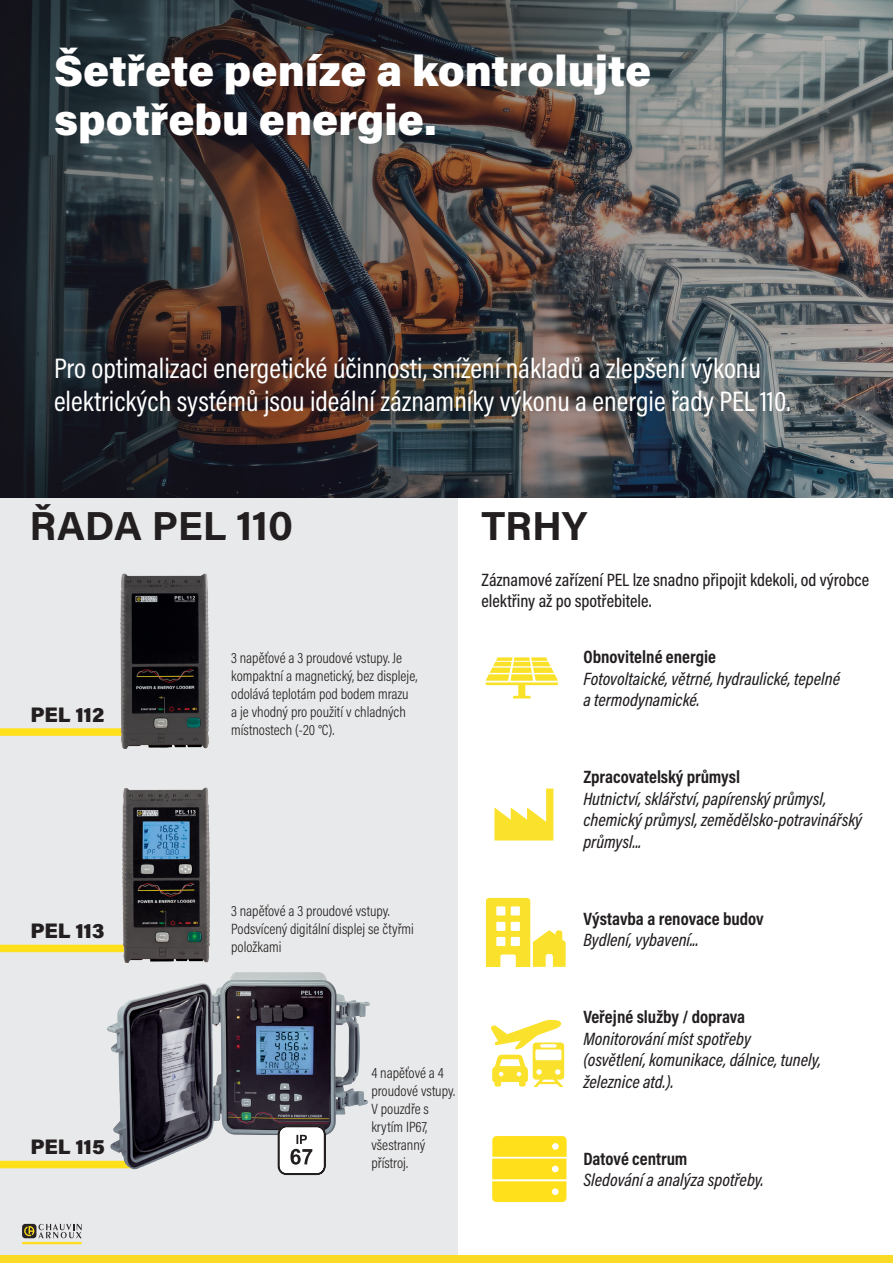
<style>
.page{position:relative;width:893px;height:1263px;background:#fff}
.page>*{position:absolute;margin:0;border:0;box-sizing:border-box;transform-origin:0 0}
.t1{font:900 43.5px/49.5px "Acumin Pro";color:#fff}
.t2{font:700 40.5px "Acumin Pro";color:#231f20}
.t3{font:28.5px/33px "Acumin Pro Cond";color:#fff}
.t4{font:900 21px "Acumin Pro";letter-spacing:-.005em;color:#231f20}
.t5{font:italic 500 18px/21.6px "Acumin Pro Cond";color:#231f20}
.t6{font:700 18px "Acumin Pro Cond";color:#231f20}
.t7{font:500 18px/21.6px "Acumin Pro Cond";color:#231f20}
.t8{font:300 15px/18px "Acumin Pro Cond";color:#231f20}
</style>
<div class="page">
<div style="left:0;top:498px;width:458px;height:758px;background:#e8e9ea"></div>
<img style="left:0;top:0;width:893px;height:497px">
<div style="left:0;top:728px;width:189px;height:8px;background:#ffe01b"></div>
<img style="left:121px;top:573px;width:88px;height:175px">
<div style="left:0;top:945px;width:160px;height:7px;background:#ffe01b"></div>
<img style="left:122px;top:787px;width:88px;height:175px">
<div style="left:0;top:1161px;width:134px;height:7px;background:#ffe01b"></div>
<img style="left:107px;top:972px;width:263px;height:197px">
<div style="left:0;top:1256px;width:893px;height:7px;background:#fada24"></div>
<svg style="left:277px;top:1125px;width:49px;height:51px;background:#c6c5c6"></svg>
<svg style="left:491px;top:1019px;width:73px;height:67px"></svg>
<svg style="left:486px;top:898px;width:80px;height:69px"></svg>
<svg style="left:494px;top:788px;width:59px;height:52px"></svg>
<svg style="left:492px;top:1136px;width:75px;height:66px;background:#ffe22f"></svg>
<svg style="left:486px;top:657px;width:72px;height:41px"></svg>
<div style="left:22px;top:1224px;width:14px;height:14px;background:#282426;border-radius:3px"></div>
<svg style="left:24px;top:1224px;width:58px;height:14px"></svg>
<hr style="left:22px;top:1242px;width:60px;height:2px;background:#ffdf1b">
<h1 class="t1" style="left:54px;top:44px;width:599px">Šetřete peníze a kontrolujte spotřebu energie.</h1>
<h3 class="t3" style="left:54px;top:351px;width:738px">Pro optimalizaci energetické účinnosti, snížení nákladů a zlepšení výkonu elektrických systémů jsou ideální záznamníky výkonu a energie řady PEL 110.</h3>
<h2 class="t2" style="left:30px;top:497px;width:265px">ŘADA PEL 110</h2>
<h2 class="t2" style="left:481px;top:497px;width:107px">TRHY</h2>
<h3 class="t4" style="left:30px;top:700px;width:76px">PEL 112</h3>
<h3 class="t4" style="left:30px;top:916px;width:76px">PEL 113</h3>
<h3 class="t4" style="left:30px;top:1132px;width:76px">PEL 115</h3>
<p class="t8" style="left:231px;top:649px;width:188px">3 napěťové a 3 proudové vstupy. Je kompaktní a magnetický, bez displeje, odolává teplotám pod bodem mrazu a je vhodný pro použití v chladných místnostech (-20 °C).</p>
<p class="t8" style="left:231px;top:901px;width:184px">3 napěťové a 3 proudové vstupy.<br>Podsvícený digitální displej se čtyřmi položkami</p>
<p class="t8" style="left:371px;top:1064px;width:85px">4 napěťové a 4 proudové vstupy.<br>V pouzdře s krytím IP67, všestranný přístroj.</p>
<p class="t7" style="left:481px;top:568px;width:389px">Záznamové zařízení PEL lze snadno připojit kdekoli, od výrobce elektřiny až po spotřebitele.</p>
<p class="t6" style="left:583px;top:645px;width:134px">Obnovitelné energie</p>
<p class="t5" style="left:583px;top:667px;width:258px">Fotovoltaické, větrné, hydraulické, tepelné a termodynamické.</p>
<p class="t6" style="left:583px;top:765px;width:158px">Zpracovatelský průmysl</p>
<p class="t5" style="left:583px;top:787px;width:280px">Hutnictví, sklářství, papírenský průmysl, chemický průmysl, zemědělsko-potravinářský průmysl...</p>
<p class="t6" style="left:583px;top:906px;width:182px">Výstavba a renovace budov</p>
<p class="t5" style="left:583px;top:929px;width:117px">Bydlení, vybavení...</p>
<p class="t6" style="left:583px;top:1005px;width:163px">Veřejné služby / doprava</p>
<p class="t5" style="left:583px;top:1027px;width:239px">Monitorování míst spotřeby<br>(osvětlení, komunikace, dálnice, tunely, železnice atd.).</p>
<p class="t6" style="left:583px;top:1147px;width:106px">Datové centrum</p>
<p class="t5" style="left:583px;top:1169px;width:182px">Sledování a analýza spotřeby.</p>
</div>
